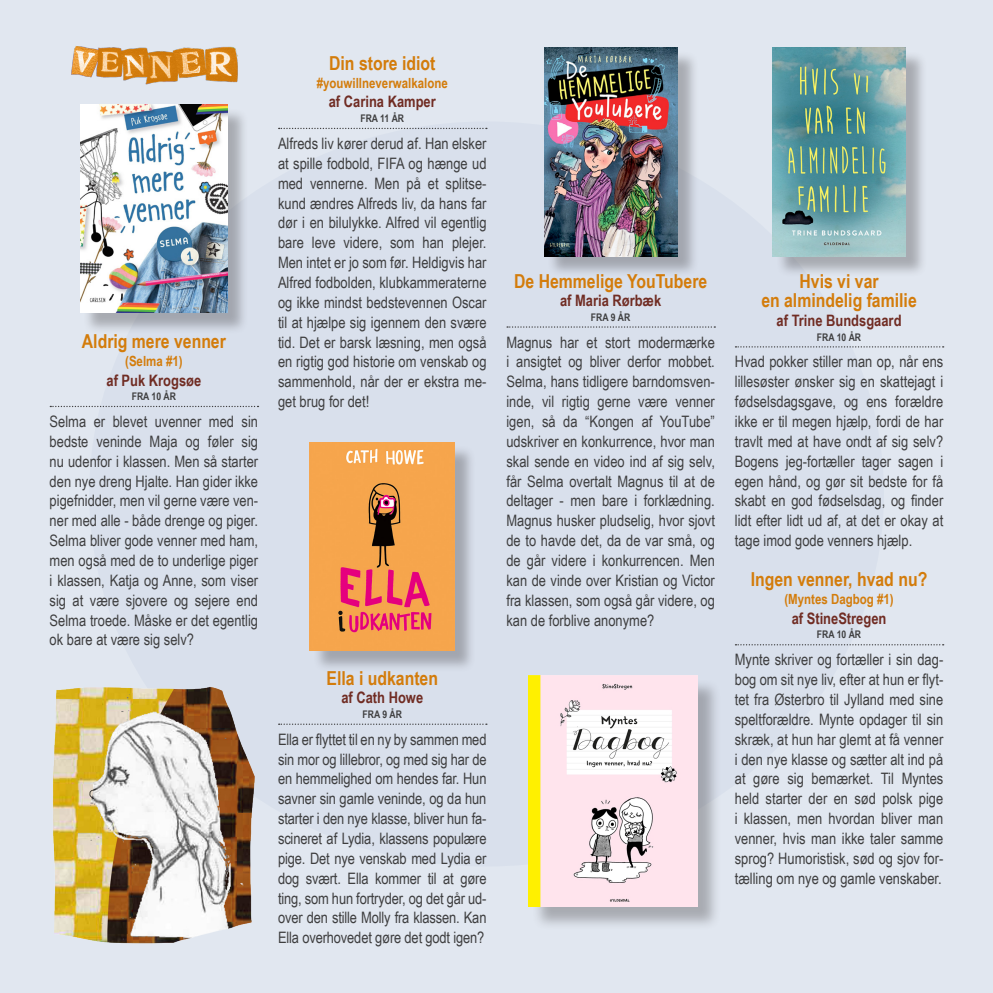
<style>
.page{position:relative;width:993px;height:993px;background:#fff}
.page>*{position:absolute;margin:0;border:0;box-sizing:border-box;transform-origin:0 0}
.titel{font:700 19.25px/19.2px "Arial Narrow";color:#d37c0b;text-align:center}
.brød{font:15.75px/19.8px "Arial Narrow";color:#3e3e3f;text-align:justify}
.forfatter{font:700 15.75px "Arial Narrow";color:#702c23}
.titel_kopi{font:700 14px "Arial Narrow";color:#d37c0b}
.forlag{font:700 10.5px "Arial Narrow";color:#3e3e3f}
</style>
<div class="page">
<div style="left:0;top:0;width:992px;height:992px;background:#e1e7f0"></div>
<div style="left:89px;top:121px;width:794px;height:745px;background:#d9e0ec;border-radius:50%"></div>
<svg style="left:50px;top:405px;width:208px;height:2px"></svg>
<div style="left:83px;top:107px;width:166px;height:228px;background:#231f20;opacity:.3"></div>
<img style="left:80px;top:105px;width:147px;height:208px">
<img style="left:53px;top:687px;width:232px;height:257px">
<svg style="left:278px;top:128px;width:208px;height:1px"></svg>
<svg style="left:278px;top:723px;width:208px;height:1px"></svg>
<div style="left:312px;top:444px;width:164px;height:228px;background:#231f20;opacity:.3"></div>
<img style="left:310px;top:442px;width:144px;height:208px">
<svg style="left:507px;top:326px;width:208px;height:1px"></svg>
<div style="left:546px;top:50px;width:152px;height:228px;background:#231f20;opacity:.3"></div>
<img style="left:544px;top:48px;width:133px;height:208px">
<svg style="left:735px;top:346px;width:208px;height:1px"></svg>
<svg style="left:735px;top:644px;width:208px;height:1px"></svg>
<div style="left:775px;top:50px;width:152px;height:228px;background:#231f20;opacity:.3"></div>
<img style="left:772px;top:48px;width:133px;height:208px">
<div style="left:531px;top:678px;width:190px;height:252px;background:#231f20;opacity:.3"></div>
<img style="left:528px;top:675px;width:169px;height:231px">
<img style="left:71px;top:46px;width:167px;height:39px">
<h2 class="titel" style="left:82px;top:330px;width:145px">Aldrig mere venner</h2>
<h2 class="titel_kopi" style="left:125px;top:350px;width:59px">(Selma #1)</h2>
<h2 class="forfatter" style="left:106px;top:368px;width:96px">af Puk Krogsøe</h2>
<p class="forlag" style="left:132px;top:388px;width:46px">FRA 10 ÅR</p>
<p class="brød" style="left:50px;top:411px;width:210px">Selma er blevet uvenner med sin bedste veninde Maja og føler sig nu udenfor i klassen. Men så starter den nye dreng Hjalte. Han gider ikke pigefnidder, men vil gerne være ven&shy;ner med alle - både drenge og piger.<br>Selma bliver gode venner med ham, men også med de to underlige piger i klassen, Katja og Anne, som viser sig at være sjovere og sejere end Selma troede. Måske er det egentlig ok bare at være sig selv?</p>
<h2 class="titel" style="left:329px;top:52px;width:108px">Din store idiot</h2>
<h2 class="titel_kopi" style="left:317px;top:72px;width:132px">#youwillneverwalkalone</h2>
<h2 class="forfatter" style="left:329px;top:90px;width:108px">af Carina Kamper</h2>
<p class="forlag" style="left:360px;top:110px;width:45px">FRA 11 ÅR</p>
<p class="brød" style="left:278px;top:133px;width:210px">Alfreds liv kører derud af. Han elsker at spille fodbold, FIFA og hænge ud med vennerne. Men på et splitse&shy;kund ændres Alfreds liv, da hans far dør i en bilulykke. Alfred vil egentlig bare leve videre, som han plejer.<br>Men intet er jo som før. Heldigvis har Alfred fodbolden, klubkammeraterne og ikke mindst bedstevennen Oscar til at hjælpe sig igennem den svære tid. Det er barsk læsning, men også en rigtig god historie om venskab og sammenhold, når der er ekstra me&shy;get brug for det!</p>
<h2 class="titel" style="left:326px;top:667px;width:113px">Ella i udkanten</h2>
<h2 class="forfatter" style="left:341px;top:685px;width:83px">af Cath Howe</h2>
<p class="forlag" style="left:362px;top:706px;width:41px">FRA 9 ÅR</p>
<p class="brød" style="left:278px;top:728px;width:210px">Ella er flyttet til en ny by sammen med sin mor og lillebror, og med sig har de en hemmelighed om hendes far. Hun savner sin gamle veninde, og da hun starter i den nye klasse, bliver hun fa&shy;scineret af Lydia, klassens populære pige. Det nye venskab med Lydia er dog svært. Ella kommer til at gøre ting, som hun fortryder, og det går ud&shy;over den stille Molly fra klassen. Kan Ella overhovedet gøre det godt igen?</p>
<h2 class="titel" style="left:514px;top:270px;width:195px">De Hemmelige YouTubere</h2>
<h2 class="forfatter" style="left:560px;top:288px;width:103px">af Maria Rørbæk</h2>
<p class="forlag" style="left:590px;top:309px;width:41px">FRA 9 ÅR</p>
<p class="brød" style="left:506px;top:331px;width:210px">Magnus har et stort modermærke i ansigtet og bliver derfor mobbet.<br>Selma, hans tidligere barndomsven&shy;inde, vil rigtig gerne være venner igen, så da “Kongen af YouTube” udskriver en konkurrence, hvor man skal sende en video ind af sig selv, får Selma overtalt Magnus til at de deltager - men bare i forklædning.<br>Magnus husker pludselig, hvor sjovt de to havde det, da de var små, og de går videre i konkurrencen. Men kan de vinde over Kristian og Victor fra klassen, som også går videre, og kan de forblive anonyme?</p>
<h2 class="titel" style="left:761px;top:270px;width:157px">Hvis vi var<br>en almindelig familie</h2>
<h2 class="forfatter" style="left:776px;top:308px;width:126px">af Trine Bundsgaard</h2>
<p class="forlag" style="left:816px;top:329px;width:46px">FRA 10 ÅR</p>
<p class="brød" style="left:734px;top:351px;width:210px">Hvad pokker stiller man op, når ens lillesøster ønsker sig en skattejagt i fødselsdagsgave, og ens forældre ikke er til megen hjælp, fordi de har travlt med at have ondt af sig selv?<br>Bogens jeg-fortæller tager sagen i egen hånd, og gør sit bedste for få skabt en god fødselsdag, og finder lidt efter lidt ud af, at det er okay at tage imod gode venners hjælp.</p>
<h2 class="titel" style="left:750px;top:568px;width:178px">Ingen venner, hvad nu?</h2>
<h2 class="titel_kopi" style="left:784px;top:588px;width:111px">(Myntes Dagbog #1)</h2>
<h2 class="forfatter" style="left:791px;top:606px;width:96px">af StineStregen</h2>
<p class="forlag" style="left:816px;top:626px;width:46px">FRA 10 ÅR</p>
<p class="brød" style="left:734px;top:649px;width:210px">Mynte skriver og fortæller i sin dag&shy;bog om sit nye liv, efter at hun er flyt&shy;tet fra Østerbro til Jylland med sine speltforældre. Mynte opdager til sin skræk, at hun har glemt at få venner i den nye klasse og sætter alt ind på at gøre sig bemærket. Til Myntes held starter der en sød polsk pige i klassen, men hvordan bliver man venner, hvis man ikke taler samme sprog? Humoristisk, sød og sjov for&shy;tælling om nye og gamle venskaber.</p>
</div>
